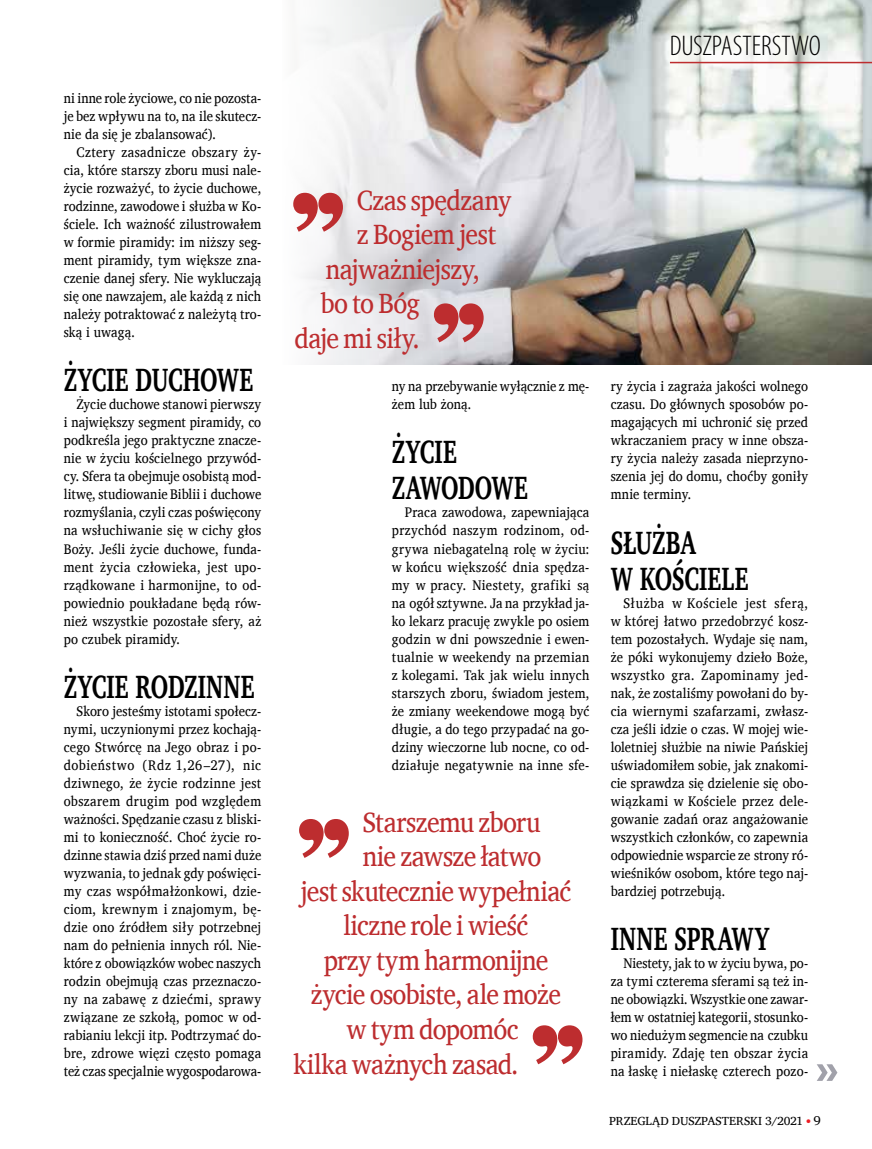
<style>
.page{position:relative;width:872px;height:1149px;background:#fff}
.page>*{position:absolute;margin:0;border:0;box-sizing:border-box;transform-origin:0 0}
._04__Śródtytuł_PD{font:700 33px/36px "Charis SIL";letter-spacing:.005em;color:#000;scale:.7 1}
._05__W_cudzysłowiach{font:28.5px/34.5px "Charis SIL";letter-spacing:-.02em;color:#bd2d2f;scale:.9 1}
._72__pagina_prawa_ZC{font:300 condensed 28.5px "Myriad Pro";letter-spacing:-.005em;color:#000}
._01__tp_PD{font:14.25px/18px "Charis SIL";letter-spacing:.01em;color:#000;text-align:justify;scale:.9 1}
.t1{font:12px "Charis SIL";letter-spacing:-.005em;color:#000}
.s1{color:#ed1d24}
.s2{font-size:13.05px}
</style>
<div class="page">
<img style="left:303px;top:0;width:569px;height:364px">
<svg style="left:817px;top:1064px;width:20px;height:16px"></svg>
<hr style="left:670px;top:62px;width:202px;height:1px;background:#bd2d2f">
<svg style="left:293px;top:193px;width:50px;height:39px"></svg>
<svg style="left:434px;top:303px;width:49px;height:39px;background:#cb767a"></svg>
<svg style="left:299px;top:819px;width:50px;height:38px"></svg>
<svg style="left:533px;top:1025px;width:49px;height:38px"></svg>
<p class="_01__tp_PD" style="left:64px;top:89px;width:221px">ni inne role życiowe, co nie pozosta&shy;je bez wpływu na to, na ile skutecz&shy;nie da się je zbalansować).</p>
<p class="_01__tp_PD" style="left:64px;top:143px;width:221px;text-indent:13px">Cztery zasadnicze obszary ży&shy;cia, które starszy zboru musi nale&shy;życie rozważyć, to życie duchowe, rodzinne, zawodowe i służba w Ko&shy;ściele. Ich ważność zilustrowałem w formie piramidy: im niższy seg&shy;ment piramidy, tym większe zna&shy;czenie danej sfery. Nie wykluczają się one nawzajem, ale każdą z nich należy potraktować z należytą tro&shy;ską i uwagą.</p>
<p class="_04__Śródtytuł_PD" style="left:64px;top:362px;width:272px">ŻYCIE DUCHOWE</p>
<p class="_01__tp_PD" style="left:64px;top:395px;width:221px;text-indent:13px">Życie duchowe stanowi pierwszy i największy segment piramidy, co podkreśla jego praktyczne znacze&shy;nie w życiu kościelnego przywód&shy;cy. Sfera ta obejmuje osobistą mod&shy;litwę, studiowanie Biblii i duchowe rozmyślania, czyli czas poświęcony na wsłuchiwanie się w cichy głos Boży. Jeśli życie duchowe, funda&shy;ment życia człowieka, jest upo&shy;rządkowane i harmonijne, to od&shy;powiednio poukładane będą rów&shy;nież wszystkie pozostałe sfery, aż po czubek piramidy.</p>
<p class="_04__Śródtytuł_PD" style="left:64px;top:668px;width:274px">ŻYCIE RODZINNE</p>
<p class="_01__tp_PD" style="left:64px;top:701px;width:221px;text-indent:13px">Skoro jesteśmy istotami społecz&shy;nymi, uczynionymi przez kochają&shy;cego Stwórcę na Jego obraz i po&shy;dobieństwo (Rdz 1,26–27), nic dziwnego, że życie rodzinne jest obszarem drugim pod względem ważności. Spędzanie czasu z bliski&shy;mi to konieczność. Choć życie ro&shy;dzinne stawia dziś przed nami duże wyzwania, to jednak gdy poświęci&shy;my czas współmałżonkowi, dzie&shy;ciom, krewnym i znajomym, bę&shy;dzie ono źródłem siły potrzebnej nam do pełnienia innych ról. Nie&shy;które z obowiązków wobec naszych rodzin obejmują czas przeznaczo&shy;ny na zabawę z dziećmi, sprawy związane ze szkołą, pomoc w od&shy;rabianiu lekcji itp. Podtrzymać do&shy;bre, zdrowe więzi często pomaga też czas specjalnie wygospodarowa-</p>
<p class="_72__pagina_prawa_ZC" style="left:670px;top:29px;width:152px">DUSZPASTERSTWO</p>
<p class="_05__W_cudzysłowiach" style="left:357px;top:183px;width:173px">Czas spędzany z Bogiem jest</p>
<p class="_05__W_cudzysłowiach" style="left:326px;top:252px;width:173px">najważniejszy,</p>
<p class="_05__W_cudzysłowiach" style="left:294px;top:286px;width:141px;text-align:right">bo to Bóg daje mi siły.</p>
<p class="_01__tp_PD" style="left:392px;top:377px;width:221px">ny na przebywanie wyłącznie z mę&shy;żem lub żoną.</p>
<p class="_04__Śródtytuł_PD" style="left:392px;top:434px;width:196px">ŻYCIE<br>ZAWODOWE</p>
<p class="_01__tp_PD" style="left:392px;top:503px;width:221px;text-indent:13px">Praca zawodowa, zapewniająca przychód naszym rodzinom, od&shy;grywa niebagatelną rolę w życiu: w końcu większość dnia spędza&shy;my w pracy. Niestety, grafiki są na ogół sztywne. Ja na przykład ja&shy;ko lekarz pracuję zwykle po osiem godzin w dni powszednie i ewen&shy;tualnie w weekendy na przemian z kolegami. Tak jak wielu innych starszych zboru, świadom jestem, że zmiany weekendowe mogą być długie, a do tego przypadać na go&shy;dziny wieczorne lub nocne, co od&shy;działuje negatywnie na inne sfe-</p>
<p class="_05__W_cudzysłowiach" style="left:363px;top:804px;width:200px">Starszemu zboru nie zawsze łatwo</p>
<p class="_05__W_cudzysłowiach" style="left:300px;top:873px;width:303px;text-align:center">jest skutecznie wypełniać liczne role i wieść<br>przy tym harmonijne życie osobiste, ale może</p>
<p class="_05__W_cudzysłowiach" style="left:293px;top:1011px;width:252px;text-align:right">w tym dopomóc kilka ważnych zasad.</p>
<p class="_01__tp_PD" style="left:610px;top:377px;width:221px">ry życia i zagraża jakości wolnego czasu. Do głównych sposobów po&shy;magających mi uchronić się przed wkraczaniem pracy w inne obsza&shy;ry życia należy zasada nieprzyno&shy;szenia jej do domu, choćby goniły mnie terminy.</p>
<p class="_04__Śródtytuł_PD" style="left:610px;top:524px;width:198px">SŁUŻBA<br>W KOŚCIELE</p>
<p class="_01__tp_PD" style="left:610px;top:593px;width:221px;text-indent:13px">Służba w Kościele jest sferą, w której łatwo przedobrzyć kosz&shy;tem pozostałych. Wydaje się nam, że póki wykonujemy dzieło Boże, wszystko gra. Zapominamy jed&shy;nak, że zostaliśmy powołani do by&shy;cia wiernymi szafarzami, zwłasz&shy;cza jeśli idzie o czas. W mojej wie&shy;loletniej służbie na niwie Pańskiej uświadomiłem sobie, jak znakomi&shy;cie sprawdza się dzielenie się obo&shy;wiązkami w Kościele przez dele&shy;gowanie zadań oraz angażowanie wszystkich członków, co zapewnia odpowiednie wsparcie ze strony ró&shy;wieśników osobom, które tego naj&shy;bardziej potrzebują.</p>
<p class="_04__Śródtytuł_PD" style="left:610px;top:920px;width:229px">INNE SPRAWY</p>
<p class="_01__tp_PD" style="left:610px;top:953px;width:221px;text-indent:13px">Niestety, jak to w życiu bywa, po&shy;za tymi czterema sferami są też in&shy;ne obowiązki. Wszystkie one zawar&shy;łem w ostatniej kategorii, stosunko&shy;wo niedużym segmencie na czubku piramidy. Zdaję ten obszar życia na łaskę i niełaskę czterech pozo-</p>
<p class="t1" style="left:609px;top:1113px;width:213px">PRZEGLĄD DUSZPASTERSKI 3/2021 <span class="s1">●</span> <span class="s2">9</span></p>
</div>
